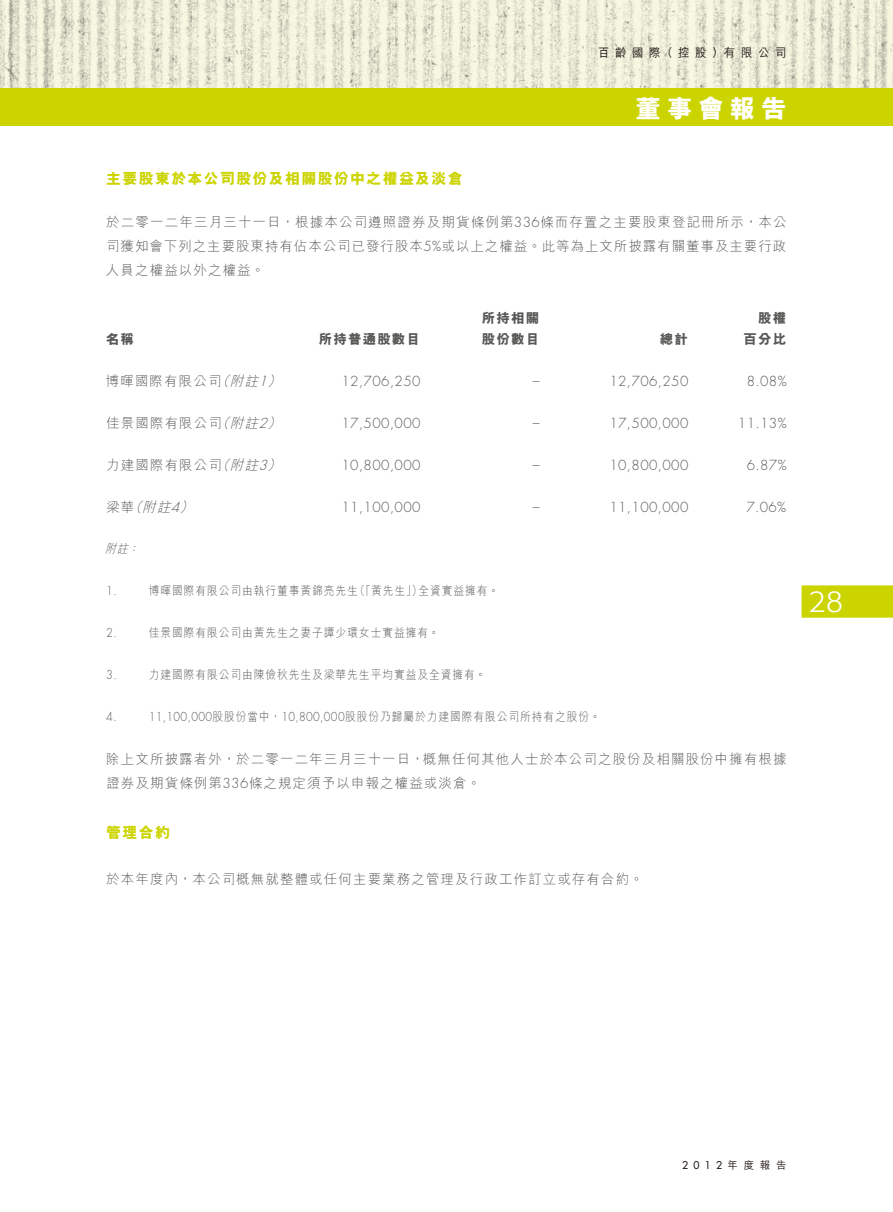
<style>
.page{position:relative;width:893px;height:1212px;background:#fff}
.page>*{position:absolute;margin:0;border:0;box-sizing:border-box;transform-origin:0 0}
.t1{font:300 30px "Formata";color:#fff}
.t2{font:800 25.5px "M Hei HK";letter-spacing:.23em;color:#fff}
.t3{font:800 15px "M Hei HK";letter-spacing:.085em;color:#ccd400}
.t4{font:300 13.5px/24px "M Hei HK";letter-spacing:.08em;color:#595857;text-align:justify}
.t5{font:300 13.5px "Futura Std";letter-spacing:.03em;color:#595857}
.t6{font:800 13.5px "M Hei HK";letter-spacing:.085em;color:#595857}
.t7{font:italic 300 13.5px "M Hei HK";color:#595857}
.t8{font:italic 300 13.5px "Futura Std";color:#595857}
.t9{font:300 12px "M Hei HK";letter-spacing:.08em;color:#595857;scale:.9 1}
.t10{font:500 12px "M Hei HK";color:#231916;scale:.95 1}
.t11{font:300 12px "Futura Std";color:#595857;scale:.9 1}
.t12{font:italic 300 12px "M Hei HK";color:#595857;scale:.9 1}
.t13{font:500 10.5px "M Hei HK";color:#231916}
.t14{font:500 10.5px "Futura Std";color:#231916}
.s1{font-family:"Futura Std"}
</style>
<div class="page">
<svg style="left:801px;top:585px;width:92px;height:33px"></svg>
<img style="left:0;top:0;width:893px;height:89px">
<div style="left:0;top:89px;width:893px;height:37px;background:#ccd400"></div>
<p class="t10" style="left:615px;top:43px;width:14px">齡</p>
<p class="t10" style="left:649px;top:43px;width:44px">際（控</p>
<p class="t10" style="left:695px;top:43px;width:44px">股）有</p>
<p class="t10" style="left:775px;top:43px;width:13px">司</p>
<p class="t10" style="left:741px;top:43px;width:13px">限</p>
<p class="t10" style="left:598px;top:43px;width:14px">百</p>
<p class="t10" style="left:632px;top:43px;width:14px">國</p>
<p class="t10" style="left:758px;top:43px;width:14px">公</p>
<h2 class="t2" style="left:636px;top:91px;width:153px">董事會報告</h2>
<p class="t3" style="left:106px;top:168px;width:358px">主要股東於本公司股份及相關股份中之權益及淡倉</p>
<p class="t4" style="left:106px;top:210px;width:682px">於二零一二年三月三十一日，根據本公司遵照證券及期貨條例第<span class="s1">336</span>條而存置之主要股東登記冊所示，本公司獲知會下列之主要股東持有佔本公司已發行股本<span class="s1">5%</span>或以上之權益。此等為上文所披露有關董事及主要行政人員之權益以外之權益。</p>
<p class="t6" style="left:758px;top:309px;width:30px">股權</p>
<p class="t6" style="left:482px;top:309px;width:59px">所持相關</p>
<p class="t6" style="left:106px;top:330px;width:30px">名稱</p>
<p class="t6" style="left:319px;top:330px;width:103px">所持普通股數目</p>
<p class="t6" style="left:482px;top:330px;width:59px">股份數目</p>
<p class="t6" style="left:660px;top:330px;width:30px">總計</p>
<p class="t6" style="left:743px;top:330px;width:44px">百分比</p>
<p class="t7" style="left:216px;top:372px;width:20px">（</p>
<p class="t7" style="left:230px;top:372px;width:57px">附註 (</p>
<p class="t4" style="left:106px;top:369px;width:117px">博暉國際有限公司</p>
<p class="t8" style="left:258px;top:373px;width:14px">1</p>
<p class="t5" style="left:341px;top:373px;width:81px">12,706,250</p>
<p class="t5" style="left:533px;top:373px;width:8px">–</p>
<p class="t5" style="left:609px;top:373px;width:81px">12,706,250</p>
<p class="t5" style="left:747px;top:373px;width:41px">8.08%</p>
<p class="t7" style="left:216px;top:414px;width:20px">（</p>
<p class="t7" style="left:230px;top:414px;width:57px">附註 (</p>
<p class="t4" style="left:106px;top:411px;width:117px">佳景國際有限公司</p>
<p class="t8" style="left:258px;top:415px;width:14px">2</p>
<p class="t5" style="left:341px;top:415px;width:81px">17,500,000</p>
<p class="t5" style="left:533px;top:415px;width:8px">–</p>
<p class="t5" style="left:609px;top:415px;width:81px">17,500,000</p>
<p class="t5" style="left:738px;top:415px;width:50px">11.13%</p>
<p class="t7" style="left:216px;top:456px;width:20px">（</p>
<p class="t7" style="left:230px;top:456px;width:57px">附註 (</p>
<p class="t4" style="left:106px;top:453px;width:117px">力建國際有限公司</p>
<p class="t8" style="left:258px;top:457px;width:14px">3</p>
<p class="t5" style="left:341px;top:457px;width:81px">10,800,000</p>
<p class="t5" style="left:533px;top:457px;width:8px">–</p>
<p class="t5" style="left:609px;top:457px;width:81px">10,800,000</p>
<p class="t5" style="left:747px;top:457px;width:41px">6.87%</p>
<p class="t7" style="left:128px;top:498px;width:20px">（</p>
<p class="t7" style="left:142px;top:498px;width:57px">附註 (</p>
<p class="t4" style="left:106px;top:495px;width:30px">梁華</p>
<p class="t8" style="left:171px;top:499px;width:14px">4</p>
<p class="t5" style="left:341px;top:499px;width:81px">11,100,000</p>
<p class="t5" style="left:533px;top:499px;width:8px">–</p>
<p class="t5" style="left:609px;top:499px;width:81px">11,100,000</p>
<p class="t5" style="left:746px;top:499px;width:41px">7.06%</p>
<p class="t12" style="left:105px;top:540px;width:31px">附註</p>
<p class="t12" style="left:128px;top:540px;width:18px">：</p>
<p class="t11" style="left:106px;top:583px;width:13px">1.</p>
<p class="t9" style="left:149px;top:582px;width:234px">博暉國際有限公司由執行董事黃錦亮先生</p>
<p class="t9" style="left:419px;top:582px;width:91px">全資實益擁有。</p>
<p class="t9" style="left:354px;top:582px;width:77px">（「黃先生」）</p>
<p class="t11" style="left:106px;top:625px;width:13px">2.</p>
<p class="t9" style="left:149px;top:624px;width:324px">佳景國際有限公司由黃先生之妻子譚少環女士實益擁有。</p>
<p class="t11" style="left:106px;top:667px;width:13px">3.</p>
<p class="t9" style="left:149px;top:666px;width:376px">力建國際有限公司由陳儉秋先生及梁華先生平均實益及全資擁有。</p>
<p class="t9" style="left:149px;top:708px;width:503px"><span class="s1">11,100,000</span>股股份當中，<span class="s1">10,800,000</span>股股份乃歸屬於力建國際有限公司所持有之股份。</p>
<p class="t11" style="left:106px;top:709px;width:13px">4.</p>
<p class="t4" style="left:106px;top:747px;width:682px">除上文所披露者外，於二零一二年三月三十一日，概無任何其他人士於本公司之股份及相關股份中擁有根據證券及期貨條例第<span class="s1">336</span>條之規定須予以申報之權益或淡倉。</p>
<p class="t3" style="left:106px;top:822px;width:65px">管理合約</p>
<p class="t4" style="left:106px;top:867px;width:538px">於本年度內，本公司概無就整體或任何主要業務之管理及行政工作訂立或存有合約。</p>
<h1 class="t1" style="left:809px;top:584px;width:36px">28</h1>
<p class="t13" style="left:727px;top:1158px;width:61px">年度報告</p>
<p class="t14" style="left:682px;top:1158px;width:42px">2012</p>
</div>
